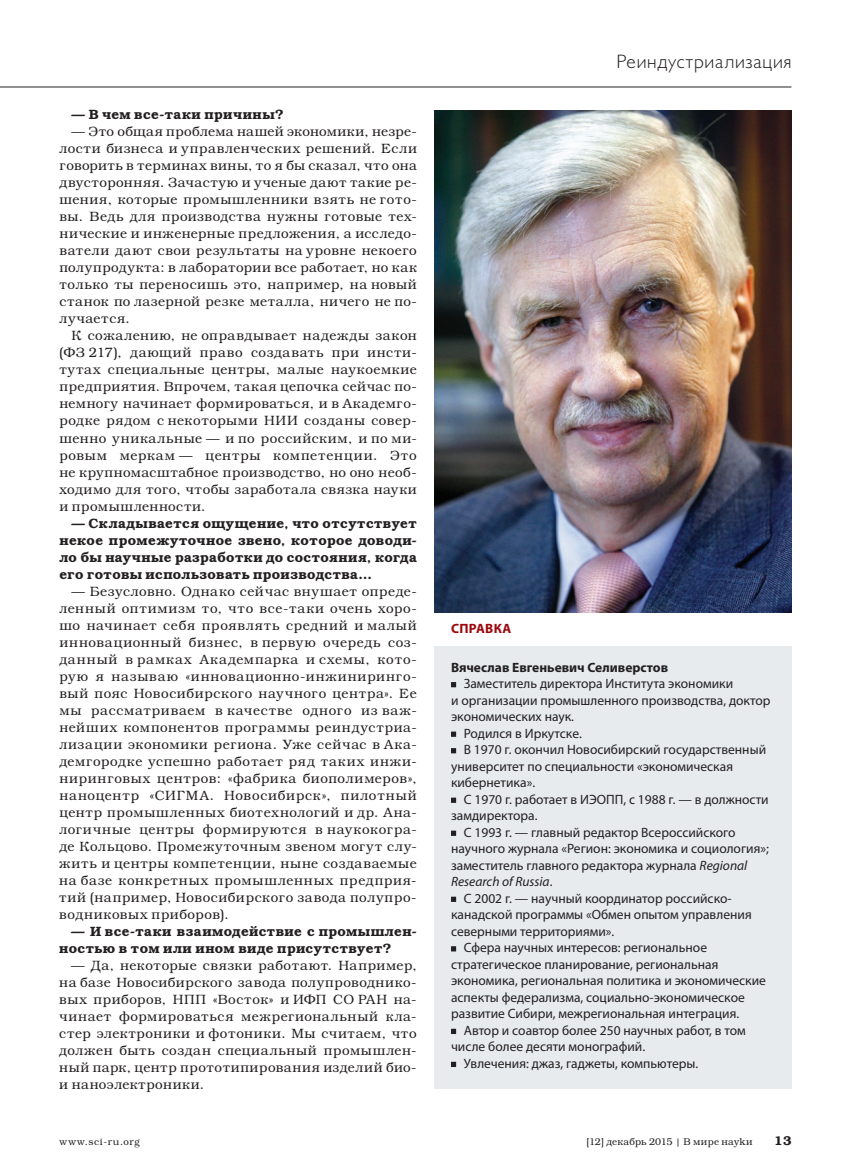
<style>
.page{position:relative;width:851px;height:1170px;background:#fff}
.page>*{position:absolute;margin:0;border:0;box-sizing:border-box;transform-origin:0 0}
.t1{font:300 19.5px "Gals";letter-spacing:.04em;color:#231f20}
.t2{font:300 13.5px/17px "Bookman C";letter-spacing:.04em;color:#231f20;text-align:justify}
.t3{font:13.5px "Myriad Pro";color:#231f20}
.t4{font:600 13.5px/17px "Bookman C";letter-spacing:.03em;color:#231f20;text-align:justify}
.t5{font:700 13.5px "Myriad Pro";color:#231f20}
.t6{font:italic 13.5px "Myriad Pro";color:#231f20}
.t7{font:700 13.5px "Myriad Pro";letter-spacing:.02em;color:#9d070d}
.t8{font:600 12.75px "Bookman C";color:#231f20}
.t9{font:300 9.75px "Bookman C";letter-spacing:.03em;color:#231f20}
.t10{font:300 9.75px "Bookman C";letter-spacing:.07em;color:#231f20}
.s1{font-style:italic}
.s2{font-style:normal}
</style>
<div class="page">
<hr style="left:0;top:87px;width:791px;height:1px;background:#231f20">
<img style="left:434px;top:111px;width:357px;height:501px">
<div style="left:434px;top:646px;width:357px;height:443px;background:#e7ebee"></div>
<svg style="left:451px;top:682px;width:5px;height:5px"></svg>
<svg style="left:451px;top:731px;width:5px;height:5px"></svg>
<svg style="left:451px;top:748px;width:5px;height:5px"></svg>
<svg style="left:451px;top:797px;width:5px;height:5px"></svg>
<svg style="left:451px;top:830px;width:5px;height:5px"></svg>
<svg style="left:451px;top:896px;width:5px;height:5px"></svg>
<svg style="left:451px;top:946px;width:5px;height:5px"></svg>
<svg style="left:451px;top:1028px;width:5px;height:5px"></svg>
<svg style="left:451px;top:1061px;width:5px;height:5px"></svg>
<p class="t4" style="left:72px;top:106px;width:214px">— В чем все-таки причины?</p>
<p class="t2" style="left:59px;top:123px;width:359px;text-indent:12px">— Это общая проблема нашей экономики, незре&shy;лости бизнеса и управленческих решений. Если говорить в терминах вины, то я бы сказал, что она двусторонняя. Зачастую и ученые дают такие ре&shy;шения, которые промышленники взять не гото&shy;вы. Ведь для производства нужны готовые тех&shy;нические и инженерные предложения, а исследо&shy;ватели дают свои результаты на уровне некоего полупродукта: в лаборатории все работает, но как только ты переносишь это, например, на новый станок по лазерной резке металла, ничего не по&shy;лучается.</p>
<p class="t2" style="left:59px;top:327px;width:359px;text-indent:12px">К сожалению, не оправдывает надежды закон (ФЗ 217), дающий право создавать при инсти&shy;тутах специальные центры, малые наукоемкие предприятия. Впрочем, такая цепочка сейчас по&shy;немногу начинает формироваться, и в Академго&shy;родке рядом с некоторыми НИИ созданы совер&shy;шенно уникальные — и по российским, и по ми&shy;ровым меркам — центры компетенции. Это не крупномасштабное производство, но оно необ&shy;ходимо для того, чтобы заработала связка науки и промышленности.</p>
<p class="t4" style="left:59px;top:514px;width:359px;text-indent:12px">— Складывается ощущение, что отсутствует некое промежуточное звено, которое доводи&shy;ло бы научные разработки до состояния, когда его готовы использовать производства…</p>
<p class="t2" style="left:59px;top:582px;width:359px;text-indent:12px">— Безусловно. Однако сейчас внушает опреде&shy;ленный оптимизм то, что все-таки очень хоро&shy;шо начинает себя проявлять средний и малый инновационный бизнес, в первую очередь соз&shy;данный в рамках Академпарка и схемы, кото&shy;рую я называю «инновационно-инжиниринго&shy;вый пояс Новосибирского научного центра». Ее мы рассматриваем в качестве одного из важ&shy;нейших компонентов программы реиндустриа&shy;лизации экономики региона. Уже сейчас в Ака&shy;демгородке успешно работает ряд таких инжи&shy;ниринговых центров: «фабрика биополимеров», наноцентр «СИГМА. Новосибирск», пилотный центр промышленных биотехнологий и др. Ана&shy;логичные центры формируются в наукокогра&shy;де Кольцово. Промежуточным звеном могут слу&shy;жить и центры компетенции, ныне создаваемые на базе конкретных промышленных предприя&shy;тий (например, Новосибирского завода полупро&shy;водниковых приборов).</p>
<p class="t4" style="left:59px;top:922px;width:359px;text-indent:12px">— И все-таки взаимодействие с промышлен&shy;ностью в том или ином виде присутствует?</p>
<p class="t2" style="left:59px;top:956px;width:359px;text-indent:12px">— Да, некоторые связки работают. Например, на базе Новосибирского завода полупроводнико&shy;вых приборов, НПП «Восток» и ИФП СО РАН на&shy;чинает формироваться межрегиональный кла&shy;стер электроники и фотоники. Мы считаем, что должен быть создан специальный промышлен&shy;ный парк, центр прототипирования изделий био&shy;и наноэлектроники.</p>
<h1 class="t1" style="left:616px;top:52px;width:176px">Реиндустриализация</h1>
<p class="t7" style="left:451px;top:620px;width:62px">СПРАВКА</p>
<p class="t5" style="left:451px;top:658px;width:219px">Вячеслав Евгеньевич Селиверстов</p>
<p class="t3" style="left:463px;top:675px;width:271px">Заместитель директора Института экономики</p>
<p class="t3" style="left:451px;top:691px;width:321px">и организации промышленного производства, доктор</p>
<p class="t3" style="left:451px;top:708px;width:124px">экономических наук.</p>
<p class="t3" style="left:463px;top:724px;width:120px">Родился в Иркутске.</p>
<p class="t3" style="left:463px;top:741px;width:304px">В 1970 г. окончил Новосибирский государственный</p>
<p class="t3" style="left:451px;top:757px;width:283px">университет по специальности «экономическая</p>
<p class="t3" style="left:451px;top:774px;width:86px">кибернетика».</p>
<p class="t3" style="left:463px;top:790px;width:306px">С 1970 г. работает в ИЭОПП, с 1988 г. — в должности</p>
<p class="t3" style="left:451px;top:807px;width:88px">замдиректора.</p>
<p class="t3" style="left:463px;top:823px;width:273px">С 1993 г. — главный редактор Всероссийского</p>
<p class="t3" style="left:451px;top:840px;width:319px">научного журнала «Регион: экономика и социология»;</p>
<p class="t3" style="left:451px;top:856px;width:298px">заместитель главного редактора журнала <span class="s1">Regional</span></p>
<p class="t6" style="left:451px;top:873px;width:103px">Research of Russia<span class="s2">.</span></p>
<p class="t3" style="left:463px;top:889px;width:269px">С 2002 г. — научный координатор российско-</p>
<p class="t3" style="left:451px;top:906px;width:302px">канадской программы «Обмен опытом управления</p>
<p class="t3" style="left:451px;top:922px;width:165px">северными территориями».</p>
<p class="t3" style="left:463px;top:939px;width:245px">Сфера научных интересов: региональное</p>
<p class="t3" style="left:451px;top:955px;width:269px">стратегическое планирование, региональная</p>
<p class="t3" style="left:451px;top:972px;width:316px">экономика, региональная политика и экономические</p>
<p class="t3" style="left:451px;top:988px;width:295px">аспекты федерализма, социально-экономическое</p>
<p class="t3" style="left:451px;top:1005px;width:289px">развитие Сибири, межрегиональная интеграция.</p>
<p class="t3" style="left:463px;top:1021px;width:283px">Автор и соавтор более 250 научных работ, в том</p>
<p class="t3" style="left:451px;top:1038px;width:196px">числе более десяти монографий.</p>
<p class="t3" style="left:463px;top:1054px;width:236px">Увлечения: джаз, гаджеты, компьютеры.</p>
<p class="t10" style="left:60px;top:1135px;width:82px">www.sci-ru.org</p>
<p class="t9" style="left:586px;top:1135px;width:167px">[12] декабрь 2015 | В мире науkи</p>
<p class="t8" style="left:774px;top:1132px;width:19px">13</p>
</div>
